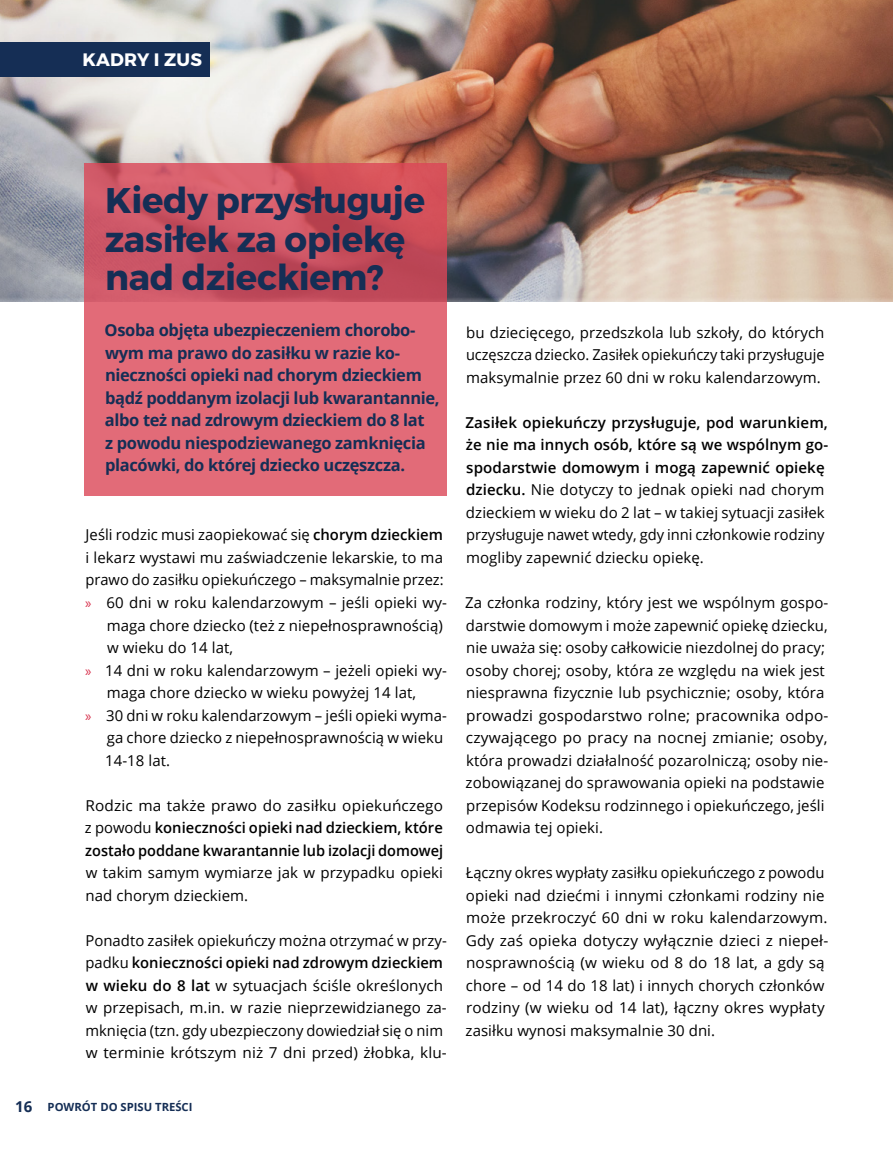
<style>
.page{position:relative;width:893px;height:1149px;background:#fff}
.page>*{position:absolute;margin:0;border:0;box-sizing:border-box;transform-origin:0 0}
.t1{font:35.7px/38.4px "Trueno Bd";letter-spacing:-.01em;color:#152e55}
.t2{font:18px "Trueno Bd";letter-spacing:.01em;color:#fff}
.t3{font:700 16.5px/22.5px "Open Sans";letter-spacing:-.02em;color:#152e55}
.t4{font:15px/22.5px "Open Sans";letter-spacing:.005em;color:#000}
.t5{font:600 15px/22.5px "Open Sans";letter-spacing:-.005em;color:#000;text-align:justify}
.t6{font:700 11.25px "Open Sans";color:#152e55}
.s1{font-weight:600}
.s2{font-family:"Myriad Pro";color:#d72d49}
.s3{font-weight:400}
.s4{font-size:15px}
</style>
<div class="page">
<img style="left:0;top:0;width:893px;height:301px">
<svg style="left:84px;top:163px;width:362px;height:332px;background:#d8606d"></svg>
<div style="left:0;top:42px;width:210px;height:34px;background:#152e55"></div>
<p class="t2" style="left:82px;top:48px;width:121px">KADRY I ZUS</p>
<h1 class="t1" style="left:105px;top:182px;width:322px">Kiedy przysługuje zasiłek za opiekę nad dzieckiem?</h1>
<p class="t3" style="left:105px;top:318px;width:337px">Osoba objęta ubezpieczeniem chorobo&shy;wym ma prawo do zasiłku w razie ko&shy;nieczności opieki nad chorym dzieckiem bądź poddanym izolacji lub kwarantannie, albo też nad zdrowym dzieckiem do 8 lat<br>z powodu niespodziewanego zamknięcia placówki, do której dziecko uczęszcza.</p>
<p class="t4" style="left:86px;top:523px;width:359px">Jeśli rodzic musi zaopiekować się <span class="s1">chorym dzieckiem</span></p>
<p class="t4" style="left:86px;top:545px;width:359px">i lekarz wystawi mu zaświadczenie lekarskie, to ma</p>
<p class="t4" style="left:86px;top:568px;width:360px">prawo do zasiłku opiekuńczego – maksymalnie przez:</p>
<p class="t4" style="left:85px;top:590px;width:363px"><span class="s2">»</span> 60 dni w roku kalendarzowym – jeśli opieki wy-</p>
<p class="t4" style="left:107px;top:613px;width:338px">maga chore dziecko (też z niepełnosprawnością)</p>
<p class="t4" style="left:107px;top:635px;width:128px">w wieku do 14 lat,</p>
<p class="t4" style="left:85px;top:658px;width:363px"><span class="s2">»</span> 14 dni w roku kalendarzowym – jeżeli opieki wy-</p>
<p class="t4" style="left:107px;top:680px;width:311px">maga chore dziecko w wieku powyżej 14 lat,</p>
<p class="t4" style="left:85px;top:703px;width:363px"><span class="s2">»</span> 30 dni w roku kalendarzowym – jeśli opieki wyma-</p>
<p class="t4" style="left:107px;top:725px;width:338px">ga chore dziecko z niepełnosprawnością w wieku</p>
<p class="t4" style="left:105px;top:748px;width:67px">14-18 lat.</p>
<p class="t5" style="left:85px;top:793px;width:360px"><span class="s3">Rodzic ma także prawo do zasiłku opiekuńczego z powodu</span> konieczności opieki nad dzieckiem, które zostało poddane kwarantannie lub izolacji domowej</p>
<p class="t4" style="left:86px;top:860px;width:359px">w takim samym wymiarze jak w przypadku opieki nad chorym dzieckiem.</p>
<p class="t4" style="left:85px;top:928px;width:363px">Ponadto zasiłek opiekuńczy można otrzymać w przy&shy;padku <span class="s1">konieczności opieki nad zdrowym dzieckiem w wieku do 8 lat</span> w sytuacjach ściśle określonych w przepisach, m.in. w razie nieprzewidzianego za&shy;mknięcia (tzn. gdy ubezpieczony dowiedział się o nim w terminie krótszym niż 7 dni przed) żłobka, klu-</p>
<p class="t6" style="left:15px;top:1098px;width:179px"><span class="s4">16</span> POWRÓT DO SPISU TREŚCI</p>
<p class="t4" style="left:466px;top:320px;width:360px;text-align:justify">bu dziecięcego, przedszkola lub szkoły, do których uczęszcza dziecko. Zasiłek opiekuńczy taki przysługuje maksymalnie przez 60 dni w roku kalendarzowym.</p>
<p class="t4" style="left:465px;top:410px;width:364px"><span class="s1">Zasiłek opiekuńczy przysługuje, pod warunkiem, że nie ma innych osób, które są we wspólnym go&shy;spodarstwie domowym i mogą zapewnić opiekę dziecku.</span> Nie dotyczy to jednak opieki nad chorym dzieckiem w wieku do 2 lat – w takiej sytuacji zasiłek przysługuje nawet wtedy, gdy inni członkowie rodziny mogliby zapewnić dziecku opiekę.</p>
<p class="t4" style="left:465px;top:590px;width:365px">Za członka rodziny, który jest we wspólnym gospo&shy;darstwie domowym i może zapewnić opiekę dziecku, nie uważa się: osoby całkowicie niezdolnej do pracy; osoby chorej; osoby, która ze względu na wiek jest niesprawna fizycznie lub psychicznie; osoby, która prowadzi gospodarstwo rolne; pracownika odpo&shy;czywającego po pracy na nocnej zmianie; osoby, która prowadzi działalność pozarolniczą; osoby nie&shy;zobowiązanej do sprawowania opieki na podstawie przepisów Kodeksu rodzinnego i opiekuńczego, jeśli odmawia tej opieki.</p>
<p class="t4" style="left:466px;top:860px;width:364px">Łączny okres wypłaty zasiłku opiekuńczego z powodu opieki nad dziećmi i innymi członkami rodziny nie może przekroczyć 60 dni w roku kalendarzowym.<br>Gdy zaś opieka dotyczy wyłącznie dzieci z niepeł&shy;nosprawnością (w wieku od 8 do 18 lat, a gdy są chore – od 14 do 18 lat) i innych chorych członków rodziny (w wieku od 14 lat), łączny okres wypłaty zasiłku wynosi maksymalnie 30 dni.</p>
</div>
